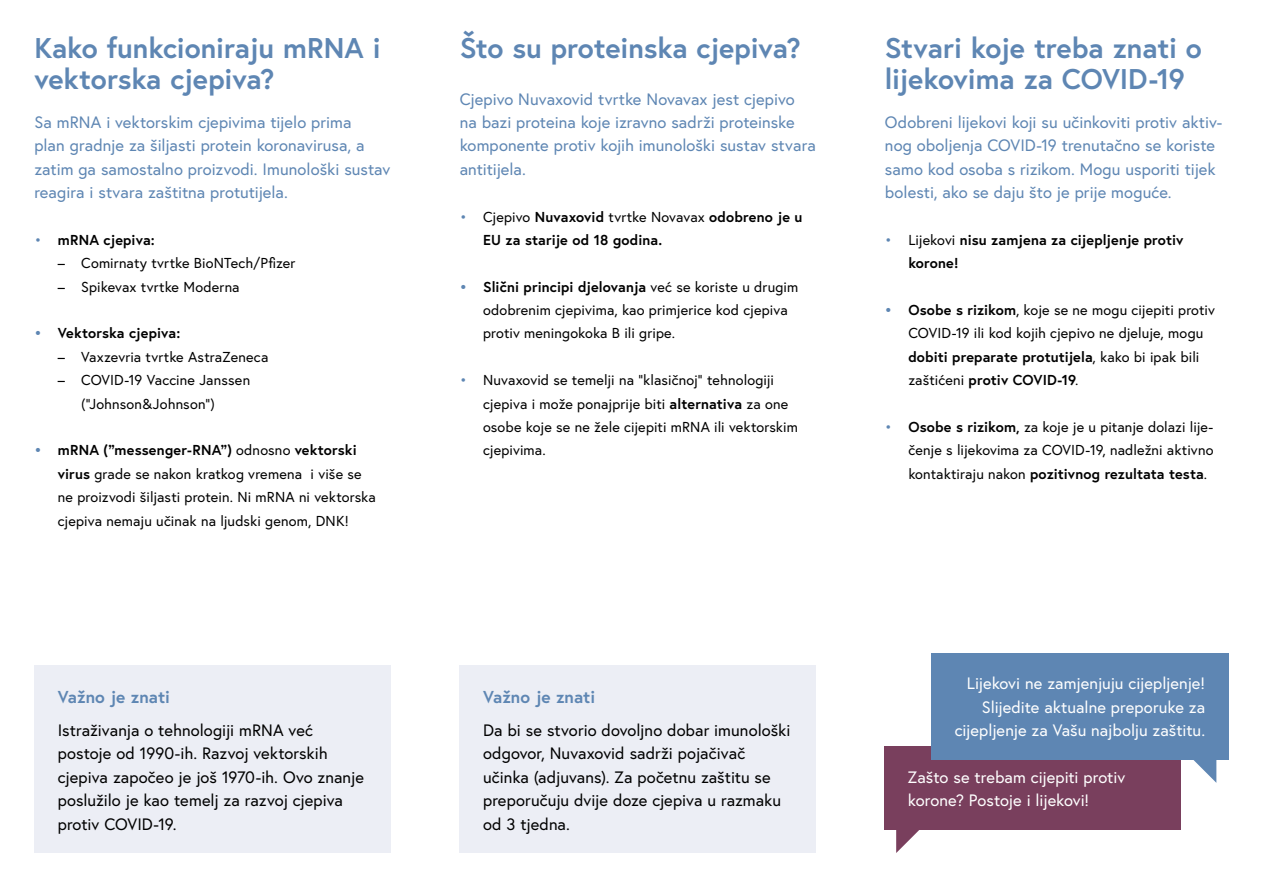
<style>
.page{position:relative;width:1263px;height:893px;background:#fff}
.page>*{position:absolute;margin:0;border:0;box-sizing:border-box;transform-origin:0 0}
.h1_ohne_Nummerierung{font:700 28.5px/31.3px "Europa Austria";letter-spacing:-.005em;color:#5e86b3}
.Infobox_p_Infobox_Titel{font:700 17.25px "Europa Austria";color:#5e86b3}
.p_Introtext{font:16.5px/23.4px "Europa Austria";color:#5e86b3}
.Infobox_p_Infobox_letzter_Absatz{font:16.5px/23.4px "Europa Austria";color:#000}
.Infobox_p_Infobox_letzter_Absatz_Sprechb{font:16.5px/23.4px "Europa Austria";color:#fff}
.t1{font:14.4px/23.4px "Europa Austria";letter-spacing:.01em;color:#000}
.t2{font:700 14.4px/23.4px "Europa Austria";letter-spacing:.005em;color:#000}
.s1{font-weight:400;color:#5e86b3}
.s2{color:#5e86b3}
.s3{font-weight:700;color:#5e86b3}
.s4{font-weight:700}
.s5{font-weight:400}
</style>
<div class="page">
<div style="left:34px;top:666px;width:357px;height:64px;background:#eceef5"></div>
<div style="left:34px;top:700px;width:357px;height:153px;background:#eceef5"></div>
<div style="left:460px;top:666px;width:356px;height:64px;background:#eceef5"></div>
<div style="left:460px;top:700px;width:356px;height:153px;background:#eceef5"></div>
<svg style="left:896px;top:830px;width:23px;height:23px"></svg>
<svg style="left:1193px;top:759px;width:23px;height:24px"></svg>
<div style="left:884px;top:746px;width:297px;height:84px;background:#793f5d"></div>
<div style="left:931px;top:653px;width:297px;height:106px;background:#5e86b3"></div>
<h1 class="h1_ohne_Nummerierung" style="left:34px;top:31px;width:348px">Kako funkcioniraju mRNA i vektorska cjepiva?</h1>
<p class="p_Introtext" style="left:34px;top:110px;width:357px">Sa mRNA i vektorskim cjepivima tijelo prima<br>plan gradnje za šiljasti protein koronavirusa, a zatim ga samostalno proizvodi. Imunološki sustav reagira i stvara zaštitna protutijela.</p>
<p class="t2" style="left:34px;top:228px;width:122px"><span class="s1">•</span> mRNA cjepiva:</p>
<p class="t1" style="left:58px;top:251px;width:239px">– Comirnaty tvrtke BioNTech/Pfizer</p>
<p class="t1" style="left:58px;top:275px;width:183px">– Spikevax tvrtke Moderna</p>
<p class="t2" style="left:34px;top:321px;width:147px"><span class="s2">•</span> Vektorska cjepiva:</p>
<p class="t1" style="left:58px;top:345px;width:212px">– Vaxzevria tvrtke AstraZeneca</p>
<p class="t1" style="left:81px;top:368px;width:170px;text-indent:-23px">– COVID-19 Vaccine Janssen ("Johnson&amp;Johnson")</p>
<p class="t1" style="left:58px;top:438px;width:319px;text-indent:-23px"><span class="s3">•</span> <span class="s4">mRNA ("messenger-RNA")</span> odnosno <span class="s4">vektorski virus</span> grade se nakon kratkog vremena i više se ne proizvodi šiljasti protein. Ni mRNA ni vektorska cjepiva nemaju učinak na ljudski genom, DNK!</p>
<p class="Infobox_p_Infobox_Titel" style="left:58px;top:685px;width:114px">Važno je znati</p>
<p class="Infobox_p_Infobox_letzter_Absatz" style="left:58px;top:718px;width:308px">Istraživanja o tehnologiji mRNA već postoje od 1990-ih. Razvoj vektorskih cjepiva započeo je još 1970-ih. Ovo znanje poslužilo je kao temelj za razvoj cjepiva protiv COVID-19.</p>
<h1 class="h1_ohne_Nummerierung" style="left:460px;top:31px;width:342px">Što su proteinska cjepiva?</h1>
<p class="p_Introtext" style="left:460px;top:87px;width:358px">Cjepivo Nuvaxovid tvrtke Novavax jest cjepivo na bazi proteina koje izravno sadrži proteinske komponente protiv kojih imunološki sustav stvara antitijela.</p>
<p class="t2" style="left:483px;top:204px;width:321px;text-indent:-23px"><span class="s1">•</span> <span class="s5">Cjepivo</span> Nuvaxovid <span class="s5">tvrtke Novavax</span> odobreno je u<br>EU za starije od 18 godina.</p>
<p class="t1" style="left:483px;top:275px;width:317px;text-indent:-23px"><span class="s3">•</span> <span class="s4">Slični principi djelovanja</span> već se koriste u drugim odobrenim cjepivima, kao primjerice kod cjepiva protiv meningokoka B ili gripe.</p>
<p class="t1" style="left:483px;top:368px;width:316px;text-indent:-23px"><span class="s2">•</span> Nuvaxovid se temelji na "klasičnoj" tehnologiji cjepiva i može ponajprije biti <span class="s4">alternativa</span> za one osobe koje se ne žele cijepiti mRNA ili vektorskim cjepivima.</p>
<p class="Infobox_p_Infobox_Titel" style="left:483px;top:685px;width:114px">Važno je znati</p>
<p class="Infobox_p_Infobox_letzter_Absatz" style="left:483px;top:718px;width:309px">Da bi se stvorio dovoljno dobar imunološki odgovor, Nuvaxovid sadrži pojačivač učinka (adjuvans). Za početnu zaštitu se preporučuju dvije doze cjepiva u razmaku od 3 tjedna.</p>
<h1 class="h1_ohne_Nummerierung" style="left:885px;top:31px;width:318px">Stvari koje treba znati o lijekovima za COVID-19</h1>
<p class="p_Introtext" style="left:885px;top:110px;width:339px">Odobreni lijekovi koji su učinkoviti protiv aktiv&shy;nog oboljenja COVID-19 trenutačno se koriste samo kod osoba s rizikom. Mogu usporiti tijek bolesti, ako se daju što je prije moguće.</p>
<p class="t2" style="left:908px;top:228px;width:277px;text-indent:-23px"><span class="s1">•</span> <span class="s5">Lijekovi</span> nisu zamjena za cijepljenje protiv korone!</p>
<p class="t1" style="left:908px;top:298px;width:308px;text-indent:-23px"><span class="s3">•</span> <span class="s4">Osobe s rizikom</span>, koje se ne mogu cijepiti protiv COVID-19 ili kod kojih cjepivo ne djeluje, mogu <span class="s4">dobiti preparate protutijela</span>, kako bi ipak bili zaštićeni <span class="s4">protiv COVID-19</span>.</p>
<p class="t1" style="left:908px;top:415px;width:307px;text-align:justify;text-indent:-23px"><span class="s2">•</span> <span class="s4">Osobe s rizikom,</span> za koje je u pitanje dolazi lije&shy;čenje s lijekovima za COVID-19, nadležni aktivno kontaktiraju nakon <span class="s4">pozitivnog rezultata testa</span>.</p>
<p class="Infobox_p_Infobox_letzter_Absatz_Sprechb" style="left:955px;top:671px;width:252px;text-align:right">Lijekovi ne zamjenjuju cijepljenje!<br>Slijedite aktualne preporuke za cijepljenje za Vašu najbolju zaštitu.</p>
<p class="Infobox_p_Infobox_letzter_Absatz_Sprechb" style="left:908px;top:765px;width:219px">Zašto se trebam cijepiti protiv korone? Postoje i lijekovi!</p>
</div>
